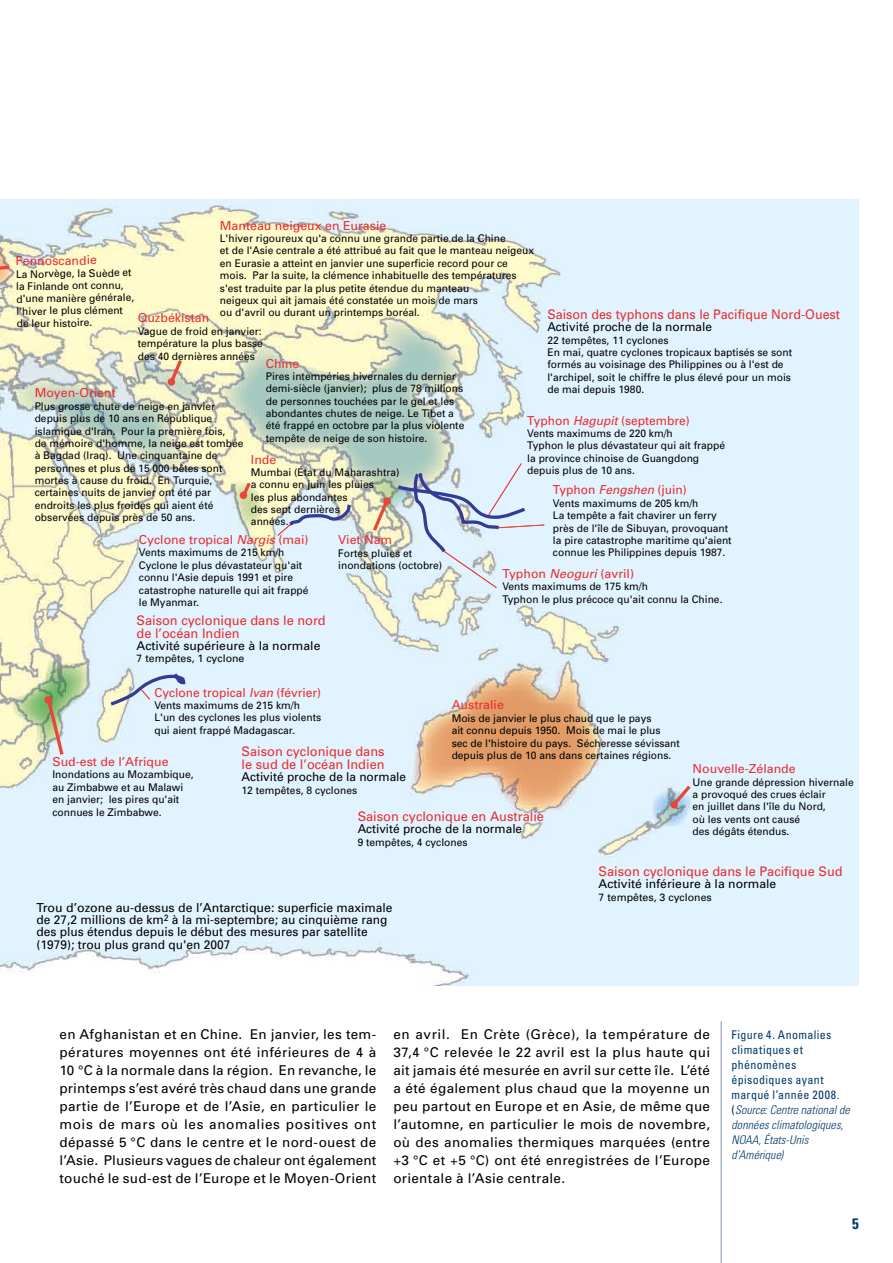
<style>
.page{position:relative;width:893px;height:1263px;background:#fff}
.page>*{position:absolute;margin:0;border:0;box-sizing:border-box;transform-origin:0 0}
.t1{font:13.5px/18px "Univers";letter-spacing:.025em;color:#000;text-align:justify}
.t2{font:13.2px/12.3px "Univers";color:#ea2d2e}
.t3{font:13.2px "Univers";color:#ea2d2e;scale:.95 1}
.t4{font:12.3px "Univers";color:#ea2d2e}
.t5{font:12.3px/12.3px "Univers";color:#000}
.t6{font:12.15px "Univers";color:#000}
.t7{font:condensed 12px/15px "Univers";letter-spacing:.03em;color:#00386b}
.t8{font:10.5px/12.3px "Univers";color:#000}
.s1{font-style:italic}
.s2{font-weight:300;font-style:italic}
</style>
<div class="page">
<hr style="left:721px;top:1021px;width:1px;height:242px;background:#7e93b8">
<img style="left:0;top:200px;width:859px;height:785px">
<div style="left:44px;top:696px;width:8px;height:8px;background:#e74739;border-radius:50%"></div>
<svg style="left:48px;top:702px;width:16px;height:53px"></svg>
<div style="left:168px;top:378px;width:7px;height:8px;background:#e74739;border-radius:50%"></div>
<svg style="left:171px;top:360px;width:11px;height:20px"></svg>
<svg style="left:111px;top:673px;width:74px;height:32px;background:#cbd7e4"></svg>
<svg style="left:278px;top:504px;width:73px;height:32px;background:#cedbe9"></svg>
<div style="left:240px;top:491px;width:7px;height:8px;background:#e74739;border-radius:50%"></div>
<svg style="left:242px;top:483px;width:9px;height:14px"></svg>
<svg style="left:398px;top:463px;width:146px;height:125px;background:#d1dfeb"></svg>
<div style="left:383px;top:497px;width:8px;height:8px;background:#e74739;border-radius:50%"></div>
<svg style="left:373px;top:502px;width:15px;height:29px"></svg>
<div style="left:670px;top:801px;width:8px;height:7px;background:#e74739;border-radius:50%"></div>
<svg style="left:672px;top:786px;width:18px;height:20px"></svg>
<svg style="left:0;top:265px;width:9px;height:9px"></svg>
<p class="t4" style="left:220px;top:218px;width:168px">Manteau neigeux en Eurasie</p>
<p class="t8" style="left:220px;top:232px;width:316px">L'hiver rigoureux qu'a connu une grande partie de la Chine<br>et de l'Asie centrale a été attribué au fait que le manteau neigeux en Eurasie a atteint en janvier une superficie record pour ce mois. Par la suite, la clémence inhabituelle des températures s'est traduite par la plus petite étendue du manteau<br>neigeux qui ait jamais été constatée un mois de mars<br>ou d'avril ou durant un printemps boréal.</p>
<p class="t4" style="left:16px;top:254px;width:83px;rotate:-1deg">Fennoscandie</p>
<p class="t8" style="left:16px;top:268px;width:119px;rotate:-1deg">La Norvège, la Suède et la Finlande ont connu, d'une manière générale, l'hiver le plus clément de leur histoire.</p>
<p class="t3" style="left:547px;top:306px;width:310px">Saison des typhons dans le Pacifique Nord-Ouest</p>
<p class="t6" style="left:547px;top:319px;width:166px">Activité proche de la normale</p>
<p class="t8" style="left:547px;top:334px;width:246px">22 tempêtes, 11 cyclones<br>En mai, quatre cyclones tropicaux baptisés se sont formés au voisinage des Philippines ou à l'est de l'archipel, soit le chiffre le plus élevé pour un mois de mai depuis 1980.</p>
<p class="t4" style="left:138px;top:310px;width:73px">Ouzbékistan</p>
<p class="t8" style="left:138px;top:325px;width:127px">Vague de froid en janvier: température la plus basse des 40 dernières années</p>
<p class="t4" style="left:266px;top:355px;width:35px">Chine</p>
<p class="t8" style="left:266px;top:370px;width:200px">Pires intempéries hivernales du dernier demi-siècle (janvier); plus de 78 millions de personnes touchées par le gel et les abondantes chutes de neige. Le Tibet a été frappé en octobre par la plus violente tempête de neige de son histoire.</p>
<p class="t4" style="left:35px;top:385px;width:83px">Moyen-Orient</p>
<p class="t8" style="left:35px;top:400px;width:210px">Plus grosse chute de neige en janvier depuis plus de 10 ans en République islamique d'Iran. Pour la première fois,<br>de mémoire d'homme, la neige est tombée à Bagdad (Iraq). Une cinquantaine de personnes et plus de 15 000 bêtes sont mortes à cause du froid. En Turquie, certaines nuits de janvier ont été par endroits les plus froides qui aient été observées depuis près de 50 ans.</p>
<p class="t4" style="left:527px;top:413px;width:164px">Typhon <span class="s1">Hagupit</span> (septembre)</p>
<p class="t8" style="left:527px;top:427px;width:199px">Vents maximums de 220 km/h<br>Typhon le plus dévastateur qui ait frappé la province chinoise de Guangdong depuis plus de 10 ans.</p>
<p class="t4" style="left:251px;top:451px;width:27px">Inde</p>
<p class="t8" style="left:251px;top:466px;width:150px">Mumbai (État du Maharashtra) a connu en juin les pluies<br>les plus abondantes<br>des sept dernières<br>années.</p>
<p class="t4" style="left:553px;top:482px;width:135px">Typhon <span class="s1">Fengshen</span> (juin)</p>
<p class="t8" style="left:553px;top:497px;width:180px">Vents maximums de 205 km/h<br>La tempête a fait chavirer un ferry près de l'île de Sibuyan, provoquant la pire catastrophe maritime qu'aient connue les Philippines depuis 1987.</p>
<p class="t4" style="left:139px;top:532px;width:171px">Cyclone tropical <span class="s1">Nargis</span> (mai)</p>
<p class="t8" style="left:139px;top:546px;width:171px">Vents maximums de 215 km/h<br>Cyclone le plus dévastateur qu'ait connu l'Asie depuis 1991 et pire catastrophe naturelle qui ait frappé le Myanmar.</p>
<p class="t4" style="left:338px;top:532px;width:56px">Viet Nam</p>
<p class="t8" style="left:338px;top:546px;width:106px">Fortes pluies et inondations (octobre)</p>
<p class="t4" style="left:502px;top:566px;width:133px">Typhon <span class="s1">Neoguri</span> (avril)</p>
<p class="t8" style="left:502px;top:580px;width:222px">Vents maximums de 175 km/h<br>Typhon le plus précoce qu'ait connu la Chine.</p>
<p class="t2" style="left:137px;top:614px;width:191px">Saison cyclonique dans le nord de l’océan Indien</p>
<p class="t6" style="left:137px;top:638px;width:185px">Activité supérieure à la normale</p>
<p class="t8" style="left:137px;top:652px;width:109px">7 tempêtes, 1 cyclone</p>
<p class="t4" style="left:154px;top:684px;width:168px">Cyclone tropical <span class="s1">Ivan</span> (février)</p>
<p class="t8" style="left:154px;top:699px;width:168px">Vents maximums de 215 km/h<br>L'un des cyclones les plus violents qui aient frappé Madagascar.</p>
<p class="t4" style="left:452px;top:697px;width:54px">Australie</p>
<p class="t8" style="left:452px;top:712px;width:230px">Mois de janvier le plus chaud que le pays<br>ait connu depuis 1950. Mois de mai le plus<br>sec de l'histoire du pays. Sécheresse sévissant depuis plus de 10 ans dans certaines régions.</p>
<p class="t2" style="left:242px;top:745px;width:145px">Saison cyclonique dans le sud de l’océan Indien</p>
<p class="t6" style="left:242px;top:769px;width:166px">Activité proche de la normale</p>
<p class="t8" style="left:242px;top:783px;width:117px">12 tempêtes, 8 cyclones</p>
<p class="t4" style="left:52px;top:754px;width:118px">Sud-est de l’Afrique</p>
<p class="t8" style="left:52px;top:768px;width:143px">Inondations au Mozambique, au Zimbabwe et au Malawi en janvier; les pires qu'ait connues le Zimbabwe.</p>
<p class="t2" style="left:358px;top:810px;width:188px">Saison cyclonique en Australie</p>
<p class="t6" style="left:358px;top:822px;width:166px">Activité proche de la normale</p>
<p class="t8" style="left:358px;top:836px;width:111px">9 tempêtes, 4 cyclones</p>
<p class="t4" style="left:693px;top:761px;width:105px">Nouvelle-Zélande</p>
<p class="t8" style="left:693px;top:775px;width:163px">Une grande dépression hivernale a provoqué des crues éclair<br>en juillet dans l'île du Nord,<br>où les vents ont causé<br>des dégâts étendus.</p>
<p class="t5" style="left:36px;top:901px;width:358px">Trou d’ozone au-dessus de l’Antarctique: superficie maximale de 27,2 millions de km<sup>2</sup> à la mi-septembre; au cinquième rang des plus étendus depuis le début des mesures par satellite (1979); trou plus grand qu'en 2007</p>
<p class="t2" style="left:599px;top:865px;width:246px">Saison cyclonique dans le Pacifique Sud</p>
<p class="t6" style="left:599px;top:877px;width:179px">Activité inférieure à la normale</p>
<p class="t8" style="left:599px;top:891px;width:115px">7 tempêtes, 3 cyclones</p>
<p class="t1" style="left:60px;top:1025px;width:318px">en Afghanistan et en Chine. En janvier, les tem&shy;pératures moyennes ont été inférieures de 4 à 10 °C à la normale dans la région. En revanche, le printemps s’est avéré très chaud dans une grande partie de l’Europe et de l’Asie, en particulier le mois de mars où les anomalies positives ont dépassé 5 °C dans le centre et le nord-ouest de l’Asie. Plusieurs vagues de chaleur ont également touché le sud-est de l’Europe et le Moyen-Orient</p>
<p class="t1" style="left:393px;top:1025px;width:318px">en avril. En Crète (Grèce), la température de 37,4 °C relevée le 22 avril est la plus haute qui ait jamais été mesurée en avril sur cette île. L’été a été également plus chaud que la moyenne un peu partout en Europe et en Asie, de même que l’automne, en particulier le mois de novembre, où des anomalies thermiques marquées (entre +3 °C et +5 °C) ont été enregistrées de l’Europe orientale à l’Asie centrale.</p>
<p class="t7" style="left:731px;top:1027px;width:120px">Figure 4. Anomalies climatiques et phénomènes épisodiques ayant marqué l’année 2008. (<span class="s2">Source: Centre national de données climatologiques,<br>NOAA, états-Unis d’Amérique)</span></p>
</div>
